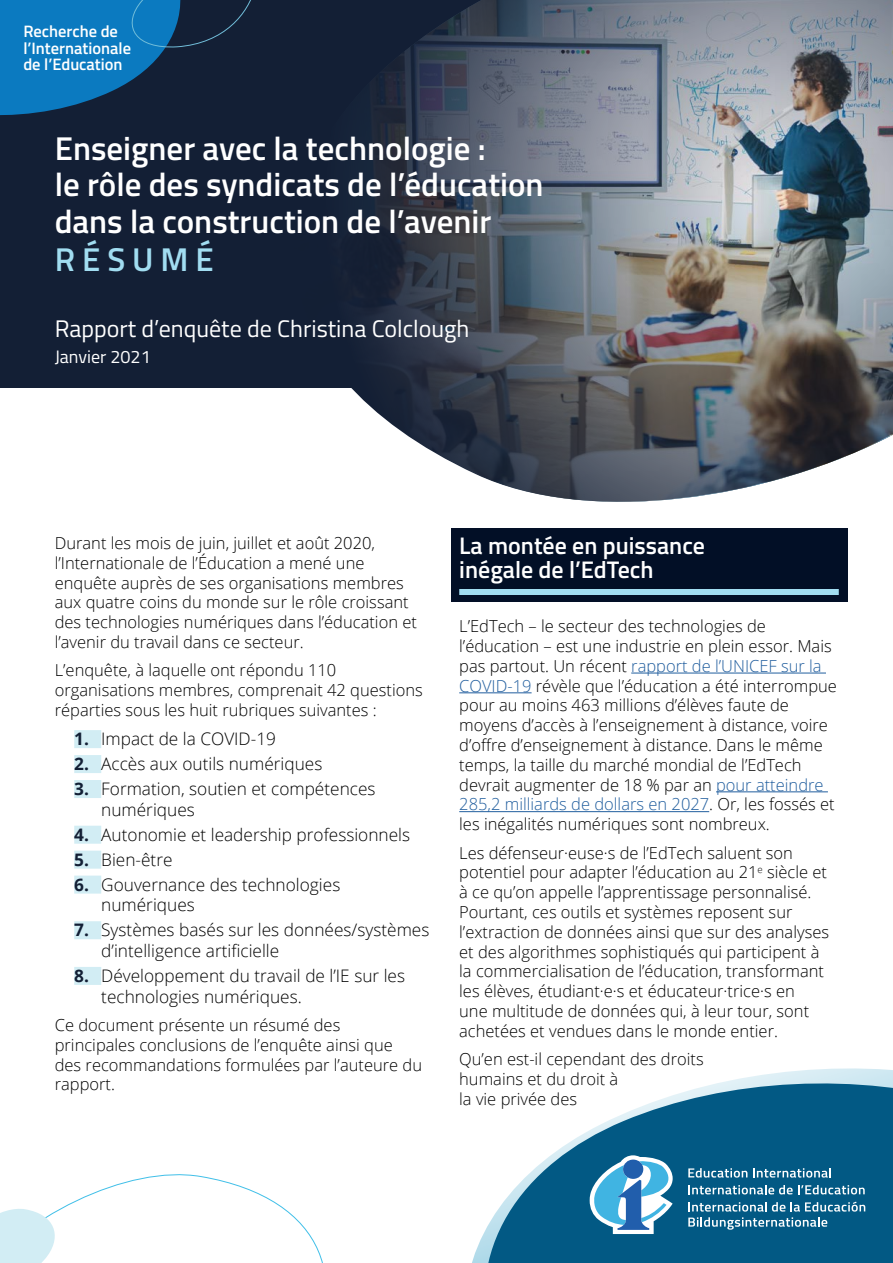
<style>
.page{position:relative;width:893px;height:1263px;background:#fff}
.page>*{position:absolute;margin:0;border:0;box-sizing:border-box;transform-origin:0 0}
.t1{font:600 33px/36.8px "Titillium";color:#fff}
.t2{font:600 33px "Titillium Web";letter-spacing:.21em;color:#a1ddf1}
.t3{font:600 24px/24px "Titillium";color:#fff}
.t4{font:24px "Titillium";color:#fff}
.t5{font:18px "Titillium";color:#fff}
.t6{font:300 17.25px/20.7px "Open Sans";color:#000}
.t7{font:300 16.5px/19.8px "Open Sans";color:#000}
.t8{font:600 16.5px/16.5px "Titillium Web";color:#fff}
.s1{font-weight:700;color:#131f35}
.s2{color:#215e9e}
</style>
<div class="page">
<div style="left:0;top:0;width:502px;height:387px;background:#131f35"></div>
<div style="left:74px;top:730px;width:27px;height:18px;background:#d2edf4"></div>
<div style="left:74px;top:755px;width:27px;height:18px;background:#d2edf4"></div>
<div style="left:74px;top:780px;width:27px;height:18px;background:#d2edf4"></div>
<div style="left:74px;top:826px;width:27px;height:18px;background:#d2edf4"></div>
<div style="left:74px;top:851px;width:27px;height:18px;background:#d2edf4"></div>
<div style="left:74px;top:875px;width:27px;height:18px;background:#d2edf4"></div>
<div style="left:74px;top:921px;width:27px;height:18px;background:#d2edf4"></div>
<div style="left:74px;top:967px;width:27px;height:18px;background:#d2edf4"></div>
<svg style="left:0;top:1174px;width:323px;height:89px"></svg>
<svg style="left:472px;top:1072px;width:421px;height:191px;fill:#025984"></svg>
<svg style="left:0;top:0;width:245px;height:116px"></svg>
<div style="left:451px;top:528px;width:396px;height:73px;background:#020f26"></div>
<div style="left:459px;top:589px;width:380px;height:6px;background:#a1ddf1"></div>
<hr style="left:631px;top:673px;width:195px;height:1px;background:#215e9e">
<hr style="left:459px;top:692px;width:73px;height:1px;background:#215e9e">
<hr style="left:716px;top:791px;width:112px;height:1px;background:#215e9e">
<hr style="left:459px;top:811px;width:250px;height:1px;background:#215e9e">
<svg style="left:688px;top:1168px;width:59px;height:9px"></svg>
<svg style="left:753px;top:1168px;width:78px;height:9px"></svg>
<svg style="left:688px;top:1185px;width:177px;height:9px"></svg>
<svg style="left:688px;top:1202px;width:97px;height:9px"></svg>
<svg style="left:791px;top:1201px;width:74px;height:10px"></svg>
<svg style="left:688px;top:1217px;width:139px;height:13px;background:#4685a5"></svg>
<svg style="left:590px;top:1155px;width:83px;height:79px"></svg>
<svg style="left:245px;top:0;width:648px;height:502px"></svg>
<p class="t8" style="left:23px;top:22px;width:109px">Recherche de l’Internationale de l’Education</p>
<h1 class="t1" style="left:55px;top:128px;width:490px">Enseigner avec la technologie :<br>le rôle des syndicats de l’éducation dans la construction de l’avenir</h1>
<h1 class="t2" style="left:55px;top:234px;width:160px">RÉSUMÉ</h1>
<h2 class="t4" style="left:55px;top:311px;width:416px">Rapport d’enquête de Christina Colclough</h2>
<p class="t5" style="left:55px;top:343px;width:97px">Janvier 2021</p>
<p class="t7" style="left:55px;top:533px;width:364px">Durant les mois de juin, juillet et août 2020, l’Internationale de l’Éducation a mené une enquête auprès de ses organisations membres aux quatre coins du monde sur le rôle croissant des technologies numériques dans l’éducation et l’avenir du travail dans ce secteur.</p>
<p class="t7" style="left:55px;top:660px;width:370px">L’enquête, à laquelle ont répondu 110 organisations membres, comprenait 42 questions réparties sous les huit rubriques suivantes :</p>
<p class="t6" style="left:74px;top:728px;width:203px"><span class="s1">1.</span> Impact de la COVID-19</p>
<p class="t6" style="left:74px;top:753px;width:250px"><span class="s1">2.</span> Accès aux outils numériques</p>
<p class="t6" style="left:101px;top:778px;width:276px;text-indent:-27px"><span class="s1">3.</span> Formation, soutien et compétences numériques</p>
<p class="t6" style="left:74px;top:823px;width:337px"><span class="s1">4.</span> Autonomie et leadership professionnels</p>
<p class="t6" style="left:74px;top:848px;width:100px"><span class="s1">5.</span> Bien-être</p>
<p class="t6" style="left:101px;top:873px;width:241px;text-indent:-27px"><span class="s1">6.</span> Gouvernance des technologies numériques</p>
<p class="t6" style="left:101px;top:919px;width:330px;text-indent:-27px"><span class="s1">7.</span> Systèmes basés sur les données/systèmes d’intelligence artificielle</p>
<p class="t6" style="left:101px;top:965px;width:305px;text-indent:-27px"><span class="s1">8.</span> Développement du travail de l’IE sur les technologies numériques.</p>
<p class="t7" style="left:55px;top:1014px;width:369px">Ce document présente un résumé des principales conclusions de l’enquête ainsi que des recommandations formulées par l’auteure du rapport.</p>
<h2 class="t3" style="left:459px;top:533px;width:247px">La montée en puissance inégale de l’EdTech</h2>
<p class="t7" style="left:459px;top:616px;width:379px">L’EdTech – le secteur des technologies de l’éducation – est une industrie en plein essor. Mais pas partout. Un récent <span class="s2">rapport de l’UNICEF sur la COVID-19</span> révèle que l’éducation a été interrompue pour au moins 463 millions d’élèves faute de moyens d’accès à l’enseignement à distance, voire d’offre d’enseignement à distance. Dans le même temps, la taille du marché mondial de l’EdTech devrait augmenter de 18 % par an <span class="s2">pour atteindre 285,2 milliards de dollars en 2027</span>. Or, les fossés et les inégalités numériques sont nombreux.</p>
<p class="t7" style="left:459px;top:842px;width:371px">Les défenseur·euse·s de l’EdTech saluent son potentiel pour adapter l’éducation au 21<sup>e</sup> siècle et à ce qu’on appelle l’apprentissage personnalisé.<br>Pourtant, ces outils et systèmes reposent sur l’extraction de données ainsi que sur des analyses et des algorithmes sophistiqués qui participent à la commercialisation de l’éducation, transformant les élèves, étudiant·e·s et éducateur·trice·s en<br>une multitude de données qui, à leur tour, sont achetées et vendues dans le monde entier.</p>
<p class="t7" style="left:459px;top:1049px;width:246px">Qu’en est-il cependant des droits humains et du droit à<br>la vie privée des</p>
</div>
